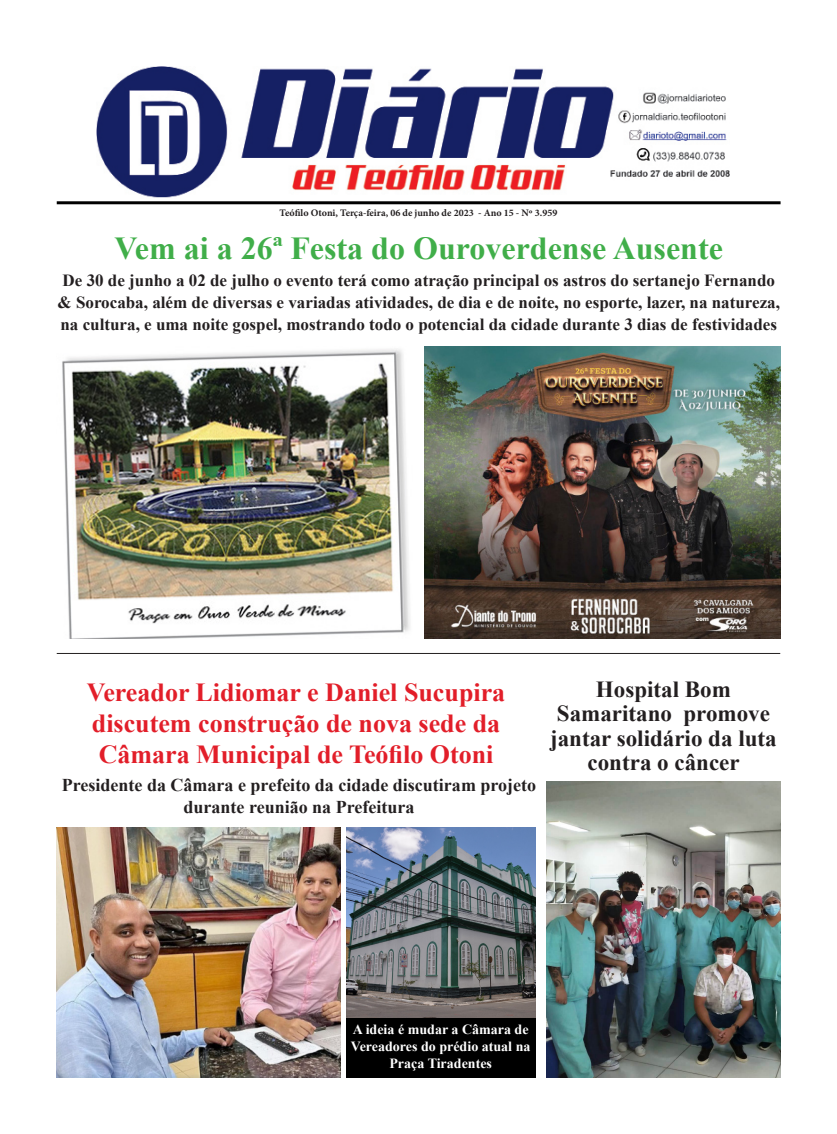
<style>
.page{position:relative;width:837px;height:1134px;background:#fff}
.page>*{position:absolute;margin:0;border:0;box-sizing:border-box;transform-origin:0 0}
.t1{font:700 32px "Times New Roman";color:#40ae49}
.t2{font:700 26px "Times New Roman";color:#e21e29}
.t3{font:700 23px/24.5px "Times New Roman";color:#231f20;text-align:center}
.t4{font:700 18px/22px "Times New Roman";color:#231f20;text-align:center}
.t5{font:700 17px/22px "Times New Roman";color:#231f20}
.t6{font:700 14px/17px "Times New Roman";color:#fff;text-align:center}
.t7{font:700 10px "Minion Pro";color:#231f20}
</style>
<div class="page">
<hr style="left:57px;top:201px;width:723px;height:3px;background:#000">
<img style="left:96px;top:66px;width:632px;height:132px">
<img style="left:424px;top:346px;width:356px;height:292px">
<img style="left:62px;top:349px;width:348px;height:289px">
<hr style="left:57px;top:653px;width:723px;height:1px;background:#231f20">
<img style="left:57px;top:828px;width:283px;height:249px">
<img style="left:346px;top:828px;width:189px;height:190px">
<div style="left:346px;top:1018px;width:189px;height:59px;background:#000"></div>
<img style="left:546px;top:781px;width:234px;height:296px">
<p class="t7" style="left:279px;top:205px;width:279px">Teófilo Otoni, Terça-feira, 06 de junho de 2023 - Ano 15 - Nº 3.959</p>
<p class="t1" style="left:115px;top:226px;width:609px">Vem ai a 26ª Festa do Ouroverdense Ausente</p>
<p class="t5" style="left:58px;top:269px;width:723px">De 30 de junho a 02 de julho o evento terá como atração principal os astros do sertanejo Fernando &amp; Sorocaba, além de diversas e variadas atividades, de dia e de noite, no esporte, lazer, na natureza, na cultura, e uma noite gospel, mostrando todo o potencial da cidade durante 3 dias de festividades</p>
<p class="t2" style="left:87px;top:674px;width:419px">Vereador Lidiomar e Daniel Sucupira</p>
<p class="t2" style="left:92px;top:705px;width:410px">discutem construção de nova sede da</p>
<p class="t2" style="left:99px;top:736px;width:396px">Câmara Municipal de Teófilo Otoni</p>
<p class="t4" style="left:62px;top:774px;width:475px">Presidente da Câmara e prefeito da cidade discutiram projeto durante reunião na Prefeitura</p>
<p class="t3" style="left:595px;top:676px;width:136px">Hospital Bom</p>
<p class="t3" style="left:550px;top:701px;width:228px">Samaritano promove jantar solidário da luta contra o câncer</p>
<p class="t6" style="left:351px;top:1021px;width:181px">A ideia é mudar a Câmara de<br>Vereadores do prédio atual na<br>Praça Tiradentes</p>
</div>
